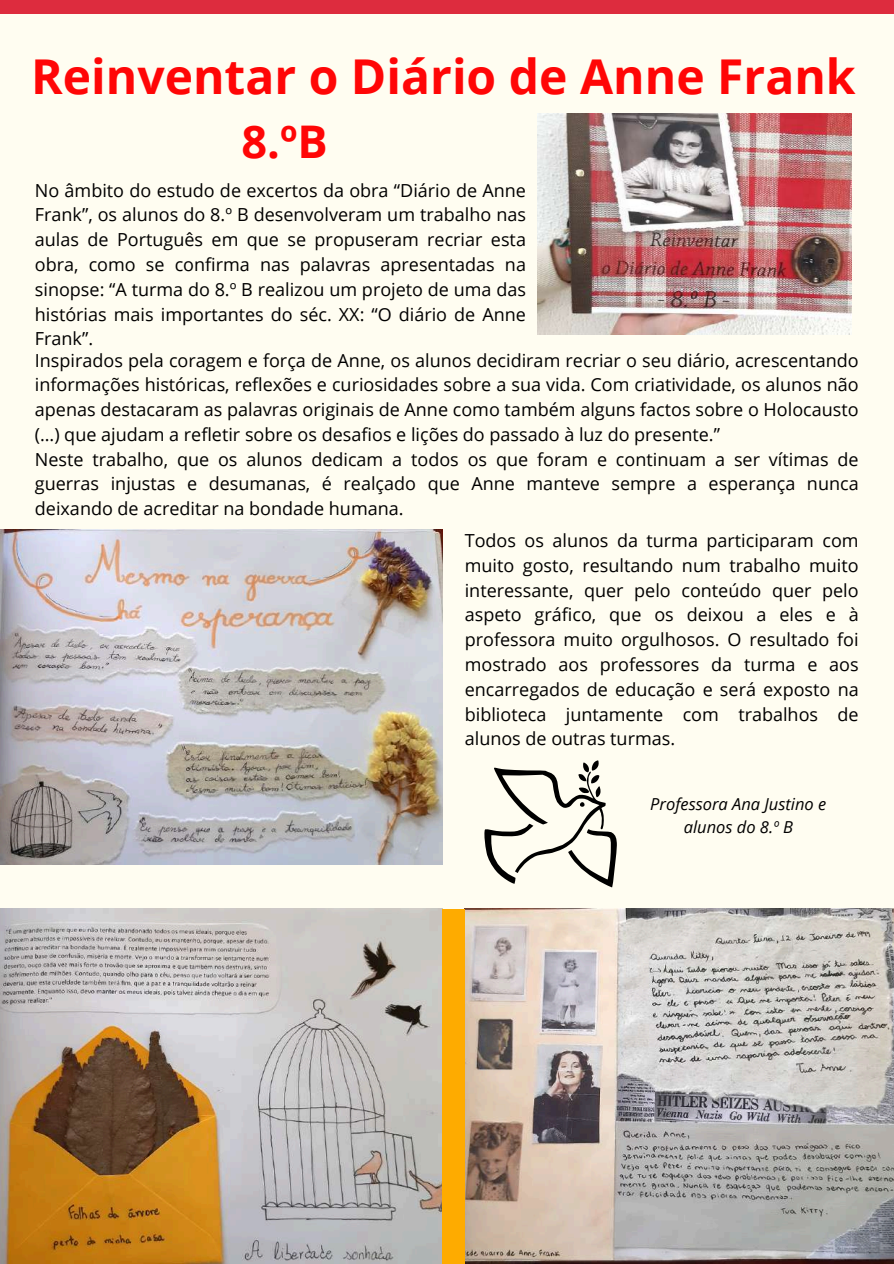
<style>
.page{position:relative;width:894px;height:1264px;background:#fff}
.page>*{position:absolute;margin:0;border:0;box-sizing:border-box;transform-origin:0 0}
.t1{font:700 48px "Open Sans";color:#ff0606}
.t2{font:700 45px "Open Sans";color:#ff0606}
.t3{font:18px/24.8px "Open Sans";color:#000;text-align:justify}
.t4{font:italic 16.5px/22.5px "Open Sans";color:#000;text-align:center}
</style>
<div class="page">
<div style="left:0;top:0;width:893px;height:1263px;background:#fffdf1"></div>
<img style="left:0;top:530px;width:442px;height:334px">
<img style="left:537px;top:114px;width:314px;height:220px">
<img style="left:464px;top:908px;width:429px;height:355px">
<img style="left:0;top:908px;width:442px;height:355px">
<svg style="left:484px;top:760px;width:132px;height:127px"></svg>
<div style="left:442px;top:908px;width:22px;height:355px;background:#feab00"></div>
<div style="left:0;top:0;width:893px;height:14px;background:#dd2c3e"></div>
<h1 class="t1" style="left:31px;top:43px;width:826px">Reinventar o Diário de Anne Frank</h1>
<h2 class="t2" style="left:241px;top:110px;width:88px">8.ºB</h2>
<p class="t3" style="left:35px;top:177px;width:492px">No âmbito do estudo de excertos da obra “Diário de Anne Frank”, os alunos do 8.º B desenvolveram um trabalho nas aulas de Português em que se propuseram recriar esta obra, como se confirma nas palavras apresentadas na sinopse: “A turma do 8.º B realizou um projeto de uma das histórias mais importantes do séc. XX: “O diário de Anne Frank”.</p>
<p class="t3" style="left:35px;top:347px;width:825px;text-align:left">Inspirados pela coragem e força de Anne, os alunos decidiram recriar o seu diário, acrescentando informações históricas, reflexões e curiosidades sobre a sua vida. Com criatividade, os alunos não apenas destacaram as palavras originais de Anne como também alguns factos sobre o Holocausto (…) que ajudam a refletir sobre os desafios e lições do passado à luz do presente.”<br>Neste trabalho, que os alunos dedicam a todos os que foram e continuam a ser vítimas de guerras injustas e desumanas, é realçado que Anne manteve sempre a esperança nunca deixando de acreditar na bondade humana.</p>
<p class="t3" style="left:464px;top:528px;width:395px">Todos os alunos da turma participaram com muito gosto, resultando num trabalho muito interessante, quer pelo conteúdo quer pelo aspeto gráfico, que os deixou a eles e à professora muito orgulhosos. O resultado foi mostrado aos professores da turma e aos encarregados de educação e será exposto na biblioteca juntamente com trabalhos de alunos de outras turmas.</p>
<p class="t4" style="left:650px;top:792px;width:177px">Professora Ana Justino e alunos do 8.º B</p>
</div>
